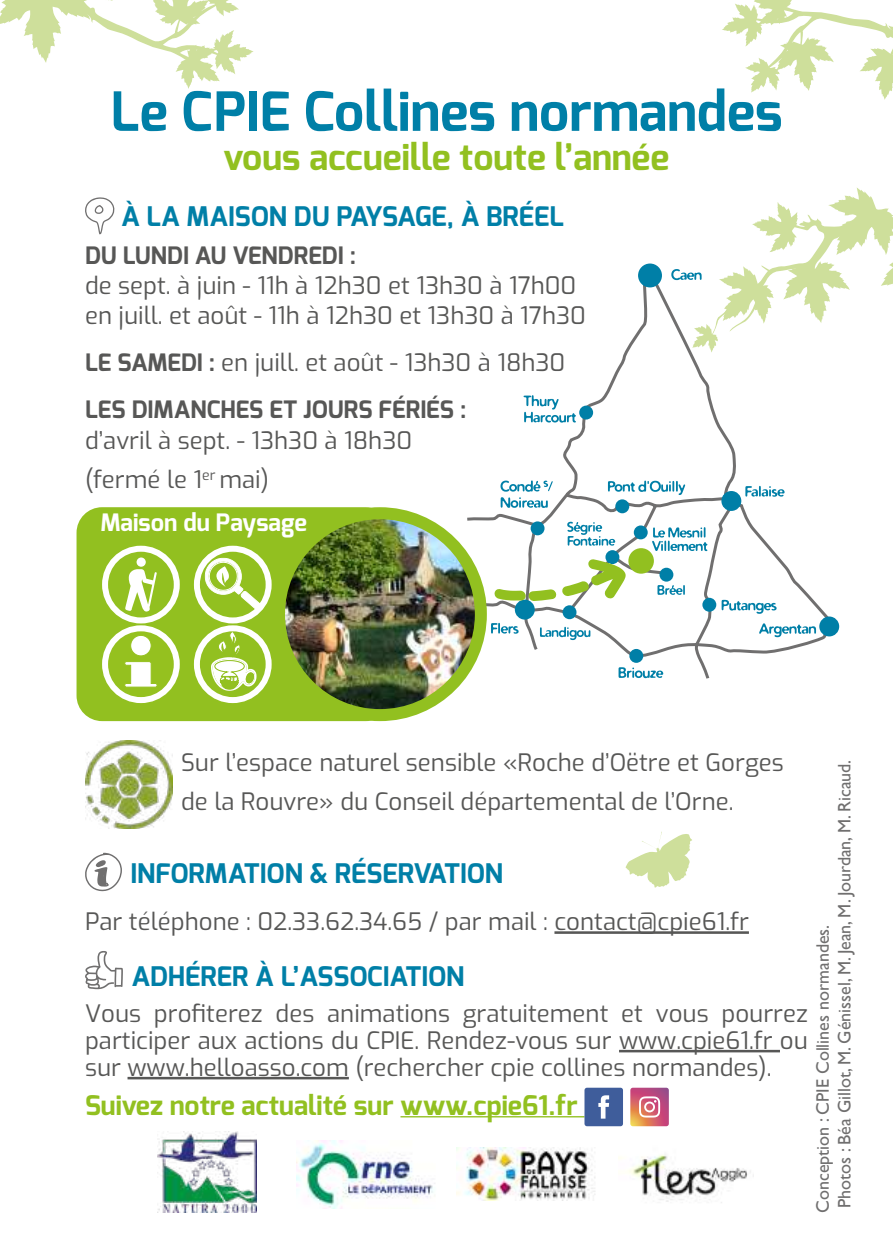
<style>
.page{position:relative;width:893px;height:1259px;background:#fff}
.page>*{position:absolute;margin:0;border:0;box-sizing:border-box;transform-origin:0 0}
.t1{font:700 54px "Exo";color:#007fa7}
.t2{font:700 36px "Exo";color:#92c020}
.t3{font:700 27px "Exo";color:#007fa7}
.t4{font:700 27px "Exo";color:#92c020}
.t5{font:24px/39px "Exo";color:#575756}
.t6{font:700 24px/47.1px "Exo";color:#575756}
.t7{font:700 24px "Exo";color:#fff}
.t8{font:18px/21.6px "Gill Sans";color:#706f6f}
.s1{font-weight:400}
</style>
<div class="page">
<hr style="left:554px;top:931px;width:195px;height:3px;background:#575756">
<hr style="left:619px;top:1050px;width:161px;height:2px;background:#575756">
<hr style="left:128px;top:1077px;width:221px;height:2px;background:#575756">
<hr style="left:400px;top:1116px;width:184px;height:1px;background:#92c020">
<svg style="left:85px;top:197px;width:30px;height:37px"></svg>
<img style="left:85px;top:740px;width:88px;height:88px">
<svg style="left:85px;top:852px;width:37px;height:39px"></svg>
<svg style="left:85px;top:951px;width:38px;height:38px"></svg>
<div style="left:584px;top:1087px;width:39px;height:39px;background:#3f5d9b;border-radius:3px"></div>
<svg style="left:598px;top:1095px;width:11px;height:23px"></svg>
<svg style="left:630px;top:1087px;width:39px;height:39px;background:#d37983"></svg>
<svg style="left:491px;top:263px;width:348px;height:415px"></svg>
<svg style="left:628px;top:548px;width:26px;height:25px"></svg>
<svg style="left:494px;top:553px;width:175px;height:48px"></svg>
<div style="left:77px;top:507px;width:314px;height:214px;background:#92c020;border-radius:26px"></div>
<img style="left:279px;top:513px;width:202px;height:202px;border-radius:101px">
<div style="left:273px;top:507px;width:214px;height:214px;border:12px solid #92c020;border-radius:50%"></div>
<svg style="left:106px;top:629px;width:70px;height:70px"></svg>
<div style="left:102px;top:625px;width:78px;height:78px;border:6px solid #fff;border-radius:50%"></div>
<svg style="left:211px;top:632px;width:46px;height:59px"></svg>
<div style="left:194px;top:625px;width:78px;height:78px;border:6px solid #fff;border-radius:50%"></div>
<svg style="left:125px;top:569px;width:32px;height:42px"></svg>
<div style="left:137px;top:557px;width:9px;height:10px;background:#fff;border-radius:50%"></div>
<div style="left:102px;top:546px;width:78px;height:77px;border:6px solid #fff;border-radius:50%"></div>
<svg style="left:205px;top:557px;width:60px;height:56px"></svg>
<div style="left:194px;top:546px;width:78px;height:77px;border:6px solid #fff;border-radius:50%"></div>
<svg style="left:860px;top:19px;width:33px;height:81px"></svg>
<svg style="left:722px;top:0;width:112px;height:93px"></svg>
<svg style="left:692px;top:188px;width:201px;height:164px"></svg>
<svg style="left:0;top:0;width:254px;height:89px"></svg>
<svg style="left:625px;top:831px;width:67px;height:57px"></svg>
<img style="left:619px;top:1154px;width:135px;height:49px">
<img style="left:456px;top:1147px;width:139px;height:53px">
<img style="left:296px;top:1140px;width:139px;height:68px">
<img style="left:157px;top:1131px;width:99px;height:81px">
<h1 class="t1" style="left:110px;top:77px;width:674px">Le CPIE Collines normandes</h1>
<h2 class="t2" style="left:224px;top:134px;width:447px">vous accueille toute l’année</h2>
<p class="t3" style="left:121px;top:199px;width:444px">À LA MAISON DU PAYSAGE, À BRÉEL</p>
<p class="t6" style="left:85px;top:232px;width:272px">DU LUNDI AU VENDREDI :</p>
<p class="t5" style="left:85px;top:270px;width:502px;line-height:30px">de sept. à juin - 11h à 12h30 et 13h30 à 17h00 en juill. et août - 11h à 12h30 et 13h30 à 17h30</p>
<p class="t6" style="left:85px;top:339px;width:482px">LE SAMEDI : <span class="s1">en juill. et août - 13h30 à 18h30<br></span>LES DIMANCHES ET JOURS FÉRIÉS :</p>
<p class="t5" style="left:85px;top:419px;width:329px">d’avril à sept. - 13h30 à 18h30 (fermé le 1<sup>er</sup> mai)</p>
<p class="t7" style="left:101px;top:507px;width:208px">Maison du Paysage</p>
<p class="t5" style="left:181px;top:741px;width:604px">Sur l’espace naturel sensible «Roche d’Oëtre et Gorges de la Rouvre» du Conseil départemental de l’Orne.</p>
<p class="t3" style="left:130px;top:855px;width:374px">INFORMATION &amp; RÉSERVATION</p>
<p class="t5" style="left:85px;top:901px;width:665px">Par téléphone : 02.33.62.34.65 / par mail : contact@cpie61.fr</p>
<p class="t3" style="left:131px;top:959px;width:335px">ADHÉRER À L’ASSOCIATION</p>
<p class="t5" style="left:85px;top:998px;width:724px;line-height:27px;text-align:justify">Vous profiterez des animations gratuitement et vous pourrez participer aux actions du CPIE. Rendez-vous sur www.cpie61.fr ou sur www.helloasso.com (rechercher cpie collines normandes).</p>
<p class="t4" style="left:85px;top:1087px;width:494px">Suivez notre actualité sur www.cpie61.fr</p>
<p class="t8" style="left:812px;top:1212px;width:455px;rotate:-90deg">Conception : CPIE Collines normandes.<br>Photos : Béa Gillot, M. Génissel, M. Jean, M. Jourdan, M. Ricaud.</p>
</div>
